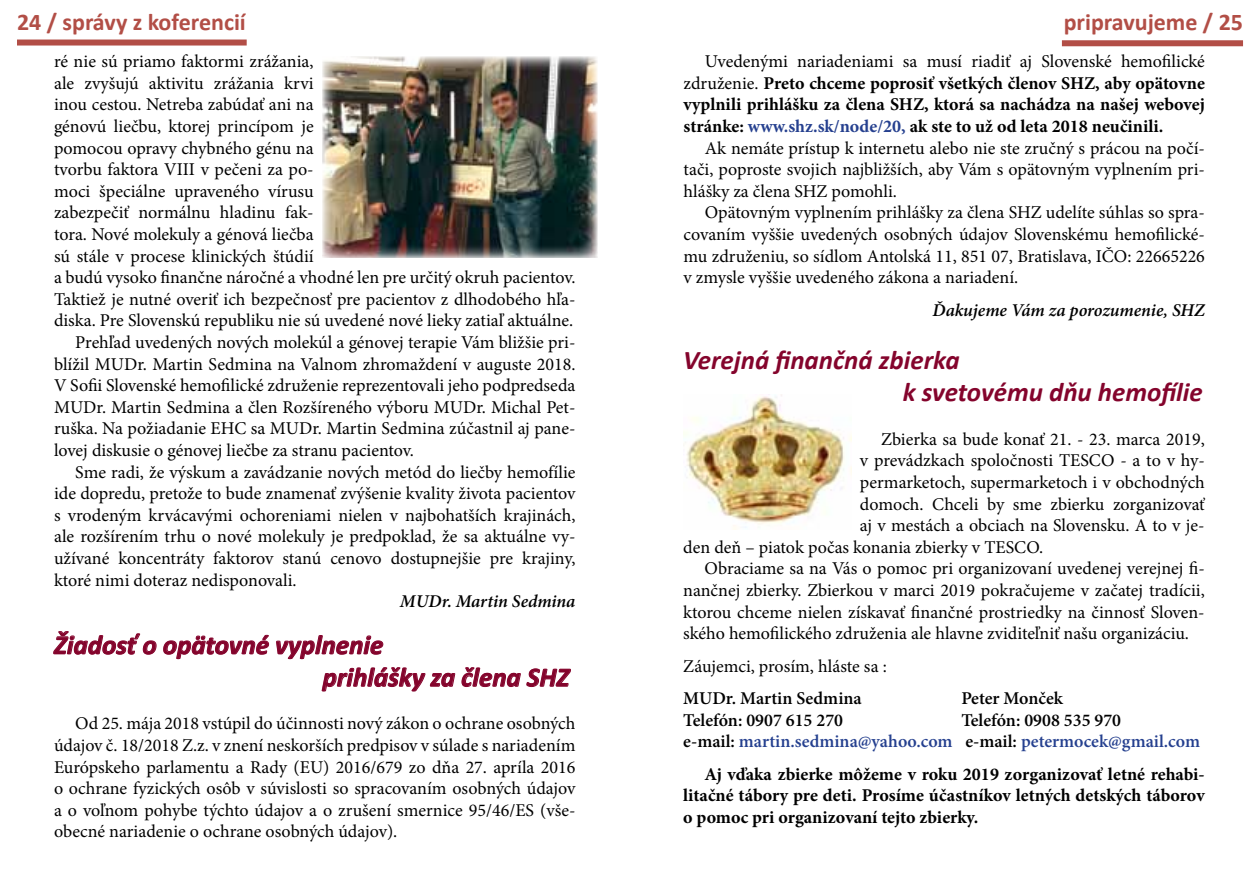
<style>
.page{position:relative;width:1259px;height:893px;background:#fff}
.page>*{position:absolute;margin:0;border:0;box-sizing:border-box;transform-origin:0 0}
.t1{font:italic 700 27px/32.4px "Calibri";color:#84042c}
.t2{font:700 24px "Calibri";color:#b24e46}
.t3{font:18px/21.6px "Minion Pro";color:#000;text-align:justify}
.t4{font:700 18px/21.6px "Minion Pro";color:#000;text-align:justify}
.t5{font:600 18px/21.6px "Minion Pro";color:#25408f}
.t6{font:600 18px "Minion Pro";color:#000}
.t7{font:italic 600 18px "Minion Pro";letter-spacing:-.005em;color:#000}
.s1{font-weight:400}
.s2{color:#25408f}
.s3{color:#000}
</style>
<div class="page">
<svg style="left:17px;top:39px;width:230px;height:7px"></svg>
<svg style="left:1061px;top:40px;width:182px;height:7px"></svg>
<img style="left:322px;top:56px;width:275px;height:202px">
<svg style="left:53px;top:631px;width:104px;height:24px"></svg>
<svg style="left:163px;top:635px;width:106px;height:24px"></svg>
<svg style="left:276px;top:635px;width:107px;height:24px"></svg>
<svg style="left:321px;top:667px;width:134px;height:25px"></svg>
<svg style="left:461px;top:667px;width:110px;height:20px"></svg>
<img style="left:683px;top:395px;width:168px;height:134px">
<h2 class="t2" style="left:17px;top:6px;width:230px">24 / správy z koferencií</h2>
<h2 class="t2" style="left:1063px;top:6px;width:181px">pripravujeme / 25</h2>
<p class="t3" style="left:54px;top:51px;width:261px">ré nie sú priamo faktormi zrážania,</p>
<p class="t3" style="left:54px;top:72px;width:261px">ale zvyšujú aktivitu zrážania krvi</p>
<p class="t3" style="left:54px;top:94px;width:261px">inou cestou. Netreba zabúdať ani na</p>
<p class="t3" style="left:54px;top:115px;width:261px">génovú liečbu, ktorej princípom je</p>
<p class="t3" style="left:54px;top:137px;width:261px">pomocou opravy chybného génu na</p>
<p class="t3" style="left:54px;top:159px;width:261px">tvorbu faktora VIII v pečeni za po-</p>
<p class="t3" style="left:54px;top:180px;width:261px">moci špeciálne upraveného vírusu</p>
<p class="t3" style="left:54px;top:202px;width:261px">zabezpečiť normálnu hladinu fak-</p>
<p class="t3" style="left:54px;top:223px;width:261px">tora. Nové molekuly a génová liečba</p>
<p class="t3" style="left:54px;top:245px;width:261px">sú stále v procese klinických štúdií</p>
<p class="t3" style="left:54px;top:267px;width:523px">a budú vysoko finančne náročné a vhodné len pre určitý okruh pacientov.</p>
<p class="t3" style="left:54px;top:288px;width:523px">Taktiež je nutné overiť ich bezpečnosť pre pacientov z dlhodobého hľa-</p>
<p class="t3" style="left:54px;top:310px;width:521px">diska. Pre Slovenskú republiku nie sú uvedené nové lieky zatiaľ aktuálne.</p>
<p class="t3" style="left:75px;top:331px;width:502px">Prehľad uvedených nových molekúl a génovej terapie Vám bližšie pri-</p>
<p class="t3" style="left:54px;top:353px;width:523px">blížil MUDr. Martin Sedmina na Valnom zhromaždení v auguste 2018.</p>
<p class="t3" style="left:54px;top:375px;width:523px">V Sofii Slovenské hemofilické združenie reprezentovali jeho podpredseda</p>
<p class="t3" style="left:54px;top:396px;width:523px">MUDr. Martin Sedmina a člen Rozšíreného výboru MUDr. Michal Pet-</p>
<p class="t3" style="left:54px;top:418px;width:523px">ruška. Na požiadanie EHC sa MUDr. Martin Sedmina zúčastnil aj pane-</p>
<p class="t3" style="left:54px;top:439px;width:361px">lovej diskusie o génovej liečbe za stranu pacientov.</p>
<p class="t3" style="left:75px;top:461px;width:502px">Sme radi, že výskum a zavádzanie nových metód do liečby hemofílie</p>
<p class="t3" style="left:54px;top:483px;width:523px">ide dopredu, pretože to bude znamenať zvýšenie kvality života pacientov</p>
<p class="t3" style="left:54px;top:504px;width:523px">s vrodeným krvácavými ochoreniami nielen v najbohatších krajinách,</p>
<p class="t3" style="left:54px;top:526px;width:523px">ale rozšírením trhu o nové molekuly je predpoklad, že sa aktuálne vy-</p>
<p class="t3" style="left:54px;top:547px;width:523px">užívané koncentráty faktorov stanú cenovo dostupnejšie pre krajiny,</p>
<p class="t3" style="left:54px;top:569px;width:244px">ktoré nimi doteraz nedisponovali.</p>
<p class="t7" style="left:400px;top:589px;width:177px">MUDr. Martin Sedmina</p>
<p class="t4" style="left:683px;top:50px;width:523px;text-indent:21px"><span class="s1">Uvedenými nariadeniami sa musí riadiť aj Slovenské hemofilické združenie.</span> Preto chceme poprosiť všetkých členov SHZ, aby opätovne vyplnili prihlášku za člena SHZ, ktorá sa nachádza na našej webovej stránke: <span class="s2">www.shz.sk/node/20,</span> ak ste to už od leta 2018 neučinili.</p>
<p class="t3" style="left:683px;top:137px;width:523px;text-indent:21px">Ak nemáte prístup k internetu alebo nie ste zručný s prácou na počí&shy;tači, poproste svojich najbližších, aby Vám s opätovným vyplnením pri&shy;hlášky za člena SHZ pomohli.</p>
<p class="t3" style="left:683px;top:202px;width:523px;text-indent:21px">Opätovným vyplnením prihlášky za člena SHZ udelíte súhlas so spra&shy;covaním vyššie uvedených osobných údajov Slovenskému hemofilické&shy;mu združeniu, so sídlom Antolská 11, 851 07, Bratislava, IČO: 22665226 v zmysle vyššie uvedeného zákona a nariadení.</p>
<p class="t7" style="left:932px;top:297px;width:274px">Ďakujeme Vám za porozumenie, SHZ</p>
<h1 class="t1" style="left:902px;top:344px;width:302px;text-indent:-219px">Verejná finančná zbierka<br>k svetovému dňu hemofílie</h1>
<p class="t3" style="left:881px;top:428px;width:325px">Zbierka sa bude konať 21. - 23. marca 2019,</p>
<p class="t3" style="left:860px;top:450px;width:346px">v prevádzkach spoločnosti TESCO - a to v hy-</p>
<p class="t3" style="left:860px;top:472px;width:346px">permarketoch, supermarketoch i v obchodných</p>
<p class="t3" style="left:860px;top:493px;width:346px">domoch. Chceli by sme zbierku zorganizovať</p>
<p class="t3" style="left:860px;top:515px;width:346px">aj v mestách a obciach na Slovensku. A to v je-</p>
<p class="t3" style="left:683px;top:536px;width:361px">den deň – piatok počas konania zbierky v TESCO.</p>
<p class="t3" style="left:704px;top:558px;width:502px">Obraciame sa na Vás o pomoc pri organizovaní uvedenej verejnej fi-</p>
<p class="t3" style="left:683px;top:580px;width:523px">nančnej zbierky. Zbierkou v marci 2019 pokračujeme v začatej tradícii,</p>
<p class="t3" style="left:683px;top:601px;width:523px">ktorou chceme nielen získavať finančné prostriedky na činnosť Sloven-</p>
<p class="t3" style="left:683px;top:623px;width:507px">ského hemofilického združenia ale hlavne zviditeľniť našu organizáciu.</p>
<p class="t3" style="left:683px;top:655px;width:205px">Záujemci, prosím, hláste sa :</p>
<p class="t6" style="left:683px;top:686px;width:180px">MUDr. Martin Sedmina</p>
<p class="t6" style="left:961px;top:686px;width:103px">Peter Monček</p>
<p class="t6" style="left:683px;top:707px;width:161px">Telefón: 0907 615 270</p>
<h1 class="t1" style="left:322px;top:629px;width:248px;text-indent:-268px">Žiadosť o opätovné vyplnenie<br>prihlášky za člena SHZ</h1>
<p class="t3" style="left:54px;top:713px;width:523px;text-indent:21px">Od 25. mája 2018 vstúpil do účinnosti nový zákon o ochrane osobných údajov č. 18/2018 Z.z. v znení neskorších predpisov v súlade s nariadením Európskeho parlamentu a Rady (EU) 2016/679 zo dňa 27. apríla 2016 o ochrane fyzických osôb v súvislosti so spracovaním osobných údajov a o voľnom pohybe týchto údajov a o zrušení smernice 95/46/ES (vše&shy;obecné nariadenie o ochrane osobných údajov).</p>
<p class="t5" style="left:683px;top:709px;width:518px;text-indent:278px"><span class="s3">Telefón: 0908 535 970<br>e-mail:</span> martin.sedmina@yahoo.com <span class="s3">e-mail:</span> petermocek@gmail.com</p>
<p class="t4" style="left:683px;top:763px;width:523px;text-indent:21px">Aj vďaka zbierke môžeme v roku 2019 zorganizovať letné rehabi&shy;litačné tábory pre deti. Prosíme účastníkov letných detských táborov o pomoc pri organizovaní tejto zbierky.</p>
</div>
